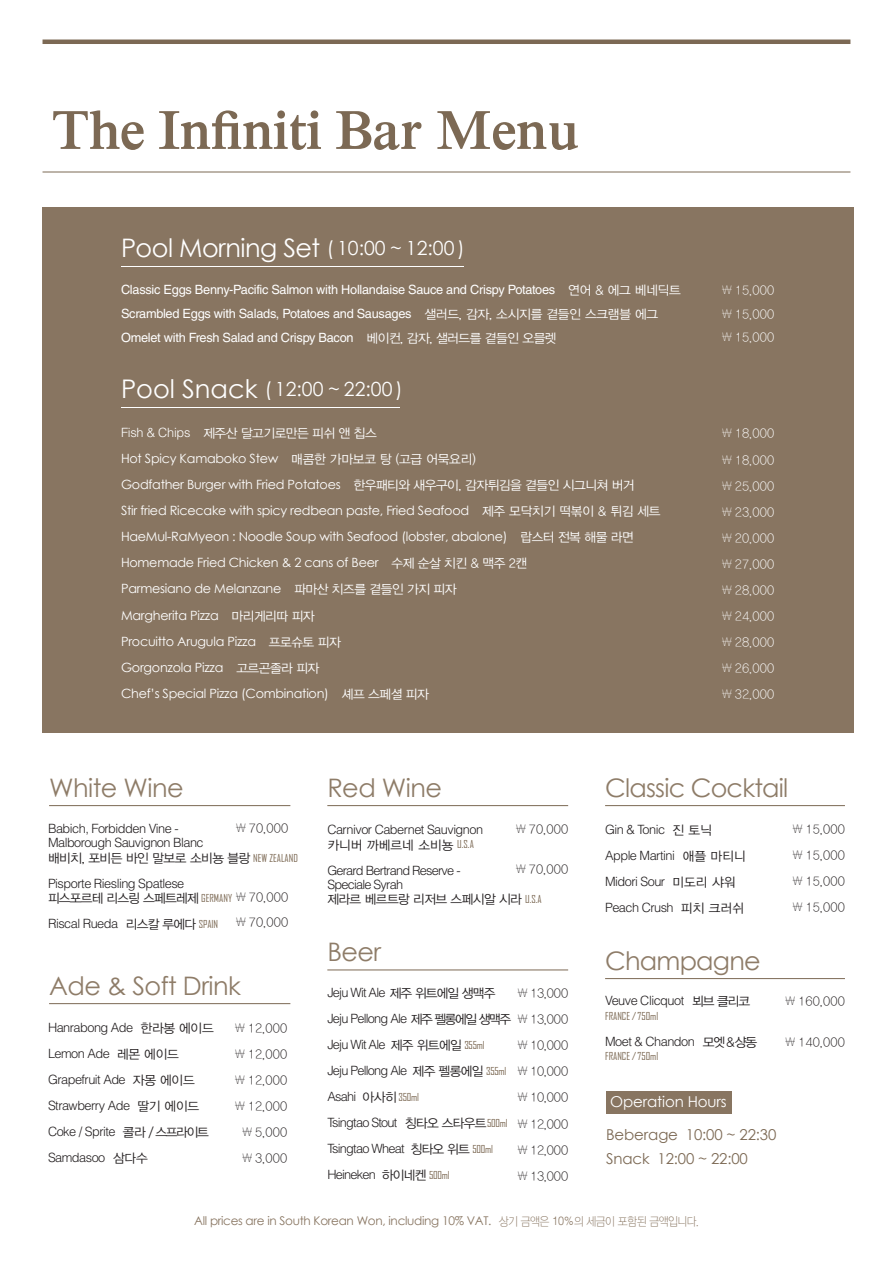
<style>
.page{position:relative;width:893px;height:1263px;background:#fff}
.page>*{position:absolute;margin:0;border:0;box-sizing:border-box;transform-origin:0 0}
.t1{font:700 57px "Iskoola Pota";letter-spacing:-.01em;color:#7c6954;scale:.95 1}
.t2{font:25.5px "Century Gothic";letter-spacing:-.02em;color:#8e7c68}
.t3{font:25.5px "Century Gothic";letter-spacing:-.02em;color:#fff}
.t4{font:19.5px "Century Gothic";color:#fff}
.t5{font:15px/23.5px "Century Gothic";letter-spacing:-.01em;color:#7c6954}
.t6{font:15px "Century Gothic";letter-spacing:-.01em;color:#fff}
.t7{font:12.75px/26.1px "Century Gothic";letter-spacing:-.02em;color:#fff}
.t8{font:300 12.75px/26.1px "Helvetica LT Std";letter-spacing:-.04em;color:#231f20}
.t9{font:300 12.75px/26.1px "Helvetica LT Std";letter-spacing:-.06em;color:#231f20}
.t10{font:12.75px/24px "Helvetica LT Std";letter-spacing:-.02em;color:#fff}
.t11{font:12.75px/26.1px "YDIYGO310";letter-spacing:.01em;color:#231f20;text-align:justify}
.t12{font:12.75px/26.1px "YDIYGO310";letter-spacing:.01em;color:#fff;text-align:justify}
.t13{font:12.75px "YDIYGO320";letter-spacing:-.045em;color:#231f20}
.t14{font:12.75px "YDIYGO320";letter-spacing:-.04em;color:#fff}
.t15{font:12.75px "YDIYGO320";color:#231f20}
.t16{font:12px "Century Gothic";letter-spacing:-.025em;color:#887561}
.t17{font:10.5px "Agency FB";color:#7c6954}
.s1{font-size:19.5px}
.s2{font-family:"YDIYGO320"}
.s3{font-family:"Yoon Gothic Pro 710"}
.s4{font-size:25.65px}
.s5{font-family:"Helvetica LT Std";font-weight:300}
.s6{font-family:"Agency FB";font-size:10.5px;color:#7c6954}
.s7{font-family:"YDIYGO320";font-weight:400}
.s8{font-family:"Agency FB";font-weight:400;font-size:10.5px;color:#7c6954}
.s9{font-family:"YDIYGO310"}
</style>
<div class="page">
<div style="left:606px;top:1091px;width:126px;height:23px;background:#887561"></div>
<div style="left:43px;top:207px;width:811px;height:525px;background:#887561"></div>
<hr style="left:605px;top:805px;width:240px;height:1px;background:#7c6954">
<hr style="left:49px;top:1003px;width:241px;height:1px;background:#7c6954">
<hr style="left:605px;top:978px;width:240px;height:1px;background:#7c6954">
<hr style="left:49px;top:805px;width:241px;height:1px;background:#7c6954">
<hr style="left:327px;top:805px;width:241px;height:1px;background:#7c6954">
<hr style="left:327px;top:970px;width:241px;height:1px;background:#7c6954">
<hr style="left:121px;top:407px;width:278px;height:1px;background:#fff">
<hr style="left:121px;top:266px;width:342px;height:1px;background:#fff">
<hr style="left:43px;top:40px;width:807px;height:4px;background:#7c6954">
<hr style="left:43px;top:172px;width:807px;height:1px;background:#7c6954">
<h1 class="t1" style="left:52px;top:98px;width:556px">The Infiniti Bar Menu</h1>
<h2 class="t3" style="left:121px;top:229px;width:345px">Pool Morning Set <span class="s1">( 10:00 ~ 12:00 )</span></h2>
<p class="t10" style="left:121px;top:277px;width:561px">Classic Eggs Benny-Pacific Salmon with Hollandaise Sauce and Crispy Potatoes <span class="s2">연어 &amp; 에그 베네딕트<br></span>Scrambled Eggs with Salads, Potatoes and Sausages <span class="s2">샐러드, 감자, 소시지를 곁들인 스크램블 에그<br></span>Omelet with Fresh Salad and Crispy Bacon <span class="s2">베이컨, 감자, 샐러드를 곁들인 오믈렛</span></p>
<p class="t12" style="left:721px;top:278px;width:54px;line-height:23.9px"><span class="s3">₩</span> 15,000 <span class="s3">₩</span> 15,000 <span class="s3">₩</span> 15,000</p>
<h3 class="t4" style="left:121px;top:375px;width:283px"><span class="s4">Pool Snack</span> ( 12:00 ~ 22:00 )</h3>
<p class="t14" style="left:121px;top:426px;width:257px"><span class="s5">Fish &amp; Chips</span> 제주산 달고기로만든 피쉬 앤 칩스</p>
<p class="t7" style="left:121px;top:445px;width:541px">Hot Spicy Kamaboko Stew <span class="s2">매콤한 가마보코 탕 (고급 어묵요리)<br></span>Godfather Burger with Fried Potatoes <span class="s2">한우패티와 새우구이, 감자튀김을 곁들인 시그니쳐 버거<br></span>Stir fried Ricecake with spicy redbean paste, Fried Seafood <span class="s2">제주 모닥치기 떡볶이 &amp; 튀김 세트 </span>HaeMul-RaMyeon : Noodle Soup with Seafood (lobster, abalone) <span class="s2">랍스터 전복 해물 라면 </span>Homemade Fried Chicken &amp; 2 cans of Beer <span class="s2">수제 순살 치킨 &amp; 맥주 2캔<br></span>Parmesiano de Melanzane <span class="s2">파마산 치즈를 곁들인 가지 피자<br></span>Margherita Pizza <span class="s2">마리게리따 피자<br></span>Procuitto Arugula Pizza <span class="s2">프로슈토 피자<br></span>Gorgonzola Pizza <span class="s2">고르곤졸라 피자<br></span>Chef’s Special Pizza (Combination) <span class="s2">셰프 스페셜 피자</span></p>
<p class="t12" style="left:721px;top:421px;width:54px"><span class="s3">₩</span> 18,000 <span class="s3">₩</span> 18,000 <span class="s3">₩</span> 25,000 <span class="s3">₩</span> 23,000 <span class="s3">₩</span> 20,000 <span class="s3">₩</span> 27,000 <span class="s3">₩</span> 28,000 <span class="s3">₩</span> 24,000 <span class="s3">₩</span> 28,000 <span class="s3">₩</span> 26,000 <span class="s3">₩</span> 32,000</p>
<h2 class="t2" style="left:49px;top:770px;width:136px">White Wine</h2>
<p class="t11" style="left:236px;top:815px;width:54px"><span class="s3">₩</span> 70,000</p>
<p class="t8" style="left:48px;top:821px;width:157px;line-height:14.2px">Babich, Forbidden Vine -<br>Malborough Sauvignon Blanc</p>
<p class="t13" style="left:48px;top:851px;width:251px">배비치, 포비든 바인 말보로 소비뇽 블랑 <span class="s6">NEW ZEALAND</span></p>
<p class="t8" style="left:48px;top:870px;width:138px">Pisporte Riesling Spatlese</p>
<p class="t13" style="left:48px;top:891px;width:186px">피스포르테 리스링 스페트레제 <span class="s6">GERMANY</span></p>
<p class="t8" style="left:48px;top:910px;width:172px">Riscal Rueda <span class="s7">리스칼 루에다</span> <span class="s8">SPAIN</span></p>
<p class="t11" style="left:236px;top:884px;width:54px;line-height:25.5px"><span class="s3">₩</span> 70,000 <span class="s3">₩</span> 70,000</p>
<h2 class="t2" style="left:49px;top:968px;width:193px">Ade &amp; Soft Drink</h2>
<p class="t11" style="left:234px;top:1015px;width:54px;text-align:center"><span class="s3">₩</span> 12,000 <span class="s3">₩</span> 12,000 <span class="s3">₩</span> 12,000 <span class="s3">₩</span> 12,000 <span class="s3">₩</span> 5,000 <span class="s3">₩</span> 3,000</p>
<p class="t8" style="left:48px;top:1014px;width:167px">Hanrabong Ade <span class="s7">한라봉 에이드<br></span>Lemon Ade <span class="s7">레몬 에이드<br></span>Grapefruit Ade <span class="s7">자몽 에이드<br></span>Strawberry Ade <span class="s7">딸기 에이드<br></span>Coke / Sprite <span class="s7">콜라 / 스프라이트<br></span>Samdasoo <span class="s7">삼다수</span></p>
<h2 class="t2" style="left:327px;top:770px;width:116px">Red Wine</h2>
<p class="t11" style="left:515px;top:816px;width:54px"><span class="s3">₩</span> 70,000</p>
<p class="t11" style="left:515px;top:856px;width:54px"><span class="s3">₩</span> 70,000</p>
<p class="t8" style="left:327px;top:816px;width:157px">Carnivor Cabernet Sauvignon</p>
<p class="t15" style="left:327px;top:838px;width:148px">카니버 까베르네 소비뇽 <span class="s6">U.S.A</span></p>
<p class="t9" style="left:327px;top:863px;width:135px;line-height:14.2px">Gerard Bertrand Reserve -<br>Speciale Syrah</p>
<p class="t13" style="left:327px;top:892px;width:216px">제라르 베르트랑 리저브 스페시알 시라 <span class="s6">U.S.A</span></p>
<h2 class="t2" style="left:327px;top:934px;width:55px">Beer</h2>
<p class="t9" style="left:327px;top:979px;width:185px">Jeju Wit Ale <span class="s7">제주 위트에일 생맥주<br></span>Jeju Pellong Ale <span class="s7">제주 펠롱에일 생맥주<br></span>Jeju Wit Ale <span class="s7">제주 위트에일</span> <span class="s8">355ml<br></span>Jeju Pellong Ale <span class="s7">제주 펠롱에일</span> <span class="s8">355ml<br></span>Asahi <span class="s7">아사히</span> <span class="s8">350ml<br></span>Tsingtao Stout <span class="s7">칭타오 스타우트</span><span class="s8">500ml<br></span>Tsingtao Wheat <span class="s7">칭타오 위트</span> <span class="s8">500ml<br></span>Heineken <span class="s7">하이네켄</span> <span class="s8">500ml</span></p>
<p class="t11" style="left:517px;top:980px;width:52px"><span class="s3">₩</span> 13,000 <span class="s3">₩</span> 13,000 <span class="s3">₩</span> 10,000 <span class="s3">₩</span> 10,000 <span class="s3">₩</span> 10,000 <span class="s3">₩</span> 12,000 <span class="s3">₩</span> 12,000 <span class="s3">₩</span> 13,000</p>
<h2 class="t2" style="left:605px;top:770px;width:185px">Classic Cocktail</h2>
<p class="t8" style="left:605px;top:816px;width:142px">Gin &amp; Tonic <span class="s7">진 토닉<br></span>Apple Martini <span class="s7">애플 마티니<br></span>Midori Sour <span class="s7">미도리 샤워<br></span>Peach Crush <span class="s7">피치 크러쉬</span></p>
<p class="t11" style="left:792px;top:816px;width:54px"><span class="s3">₩</span> 15,000 <span class="s3">₩</span> 15,000 <span class="s3">₩</span> 15,000 <span class="s3">₩</span> 15,000</p>
<h2 class="t2" style="left:605px;top:942px;width:157px">Champagne</h2>
<p class="t8" style="left:605px;top:988px;width:147px">Veuve Clicquot <span class="s7">뵈브 클리코</span></p>
<p class="t17" style="left:605px;top:1009px;width:55px">FRANCE / 750ml</p>
<p class="t8" style="left:605px;top:1028px;width:153px">Moet &amp; Chandon <span class="s7">모엣 &amp; 샹동</span></p>
<p class="t17" style="left:605px;top:1050px;width:55px">FRANCE / 750ml</p>
<p class="t11" style="left:785px;top:989px;width:62px"><span class="s3">₩</span> 160,000</p>
<p class="t11" style="left:785px;top:1029px;width:62px"><span class="s3">₩</span> 140,000</p>
<p class="t6" style="left:610px;top:1091px;width:118px">Operation Hours</p>
<p class="t5" style="left:606px;top:1122px;width:172px">Beberage 10:00 ~ 22:30<br>Snack 12:00 ~ 22:00</p>
<p class="t16" style="left:194px;top:1212px;width:506px">All prices are in South Korean Won, including 10% VAT. <span class="s9">상기 금액은</span> <span class="s5">10%</span><span class="s9">의 세금이 포함된 금액입니다.</span></p>
</div>
